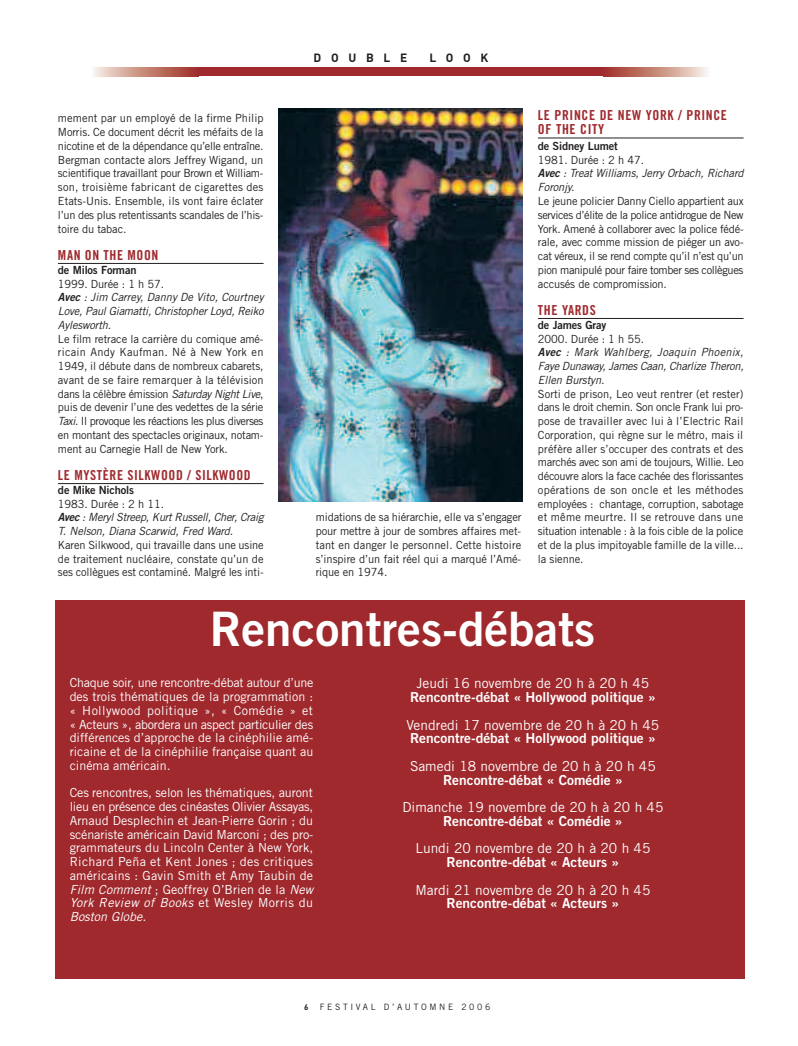
<style>
.page{position:relative;width:798px;height:1046px;background:#fff}
.page>*{position:absolute;margin:0;border:0;box-sizing:border-box;transform-origin:0 0}
.t1{font:47.5px "Trade Gothic Bold Two";color:#fff}
.t2{font:13.75px "Trade Gothic Bold Two";color:#fff}
.t3{font:13.75px "Trade Gothic";color:#fff}
.t4{font:13.75px/13.8px "Trade Gothic Bold Cond Twenty";letter-spacing:.045em;color:#9f292d}
.t5{font:12.5px/13.8px "Trade Gothic";color:#fff;text-align:justify}
.t6{font:700 11.88px "DIN";letter-spacing:.815em;color:#231f20}
.t7{font:11.25px/13.8px "Trade Gothic";letter-spacing:-.01em;color:#231f20;text-align:justify}
.t8{font:italic 11.25px/13.8px "Trade Gothic";letter-spacing:-.01em;color:#231f20}
.t9{font:11.25px "Trade Gothic Bold Two";letter-spacing:-.01em;color:#231f20}
.t10{font:8.75px "Trade Gothic";letter-spacing:.305em;color:#231f20}
.t11{font:700 8.12px "DIN";color:#231f20}
.s1{font-style:normal}
.s2{font-family:"Trade Gothic Bold Two"}
.s3{font-style:italic}
</style>
<div class="page">
<hr style="left:537px;top:138px;width:206px;height:1px;background:#231f20">
<hr style="left:537px;top:318px;width:206px;height:1px;background:#231f20">
<hr style="left:58px;top:263px;width:205px;height:1px;background:#231f20">
<hr style="left:58px;top:483px;width:205px;height:1px;background:#231f20">
<div style="left:56px;top:600px;width:688px;height:378px;background:#9f292d"></div>
<div style="left:163px;top:67px;width:510px;height:9px;background:#9f292d"></div>
<svg style="left:93px;top:67px;width:100px;height:9px"></svg>
<svg style="left:607px;top:67px;width:100px;height:9px"></svg>
<img style="left:278px;top:109px;width:244px;height:392px">
<p class="t7" style="left:58px;top:112px;width:207px">mement par un employé de la firme Philip Morris. Ce document décrit les méfaits de la nicotine et de la dépendance qu’elle entraîne.<br>Bergman contacte alors Jeffrey Wigand, un scientifique travaillant pour Brown et William&shy;son, troisième fabricant de cigarettes des Etats-Unis. Ensemble, ils vont faire éclater l’un des plus retentissants scandales de l’his&shy;toire du tabac.</p>
<p class="t4" style="left:58px;top:249px;width:102px">MAN ON THE MOON</p>
<p class="t9" style="left:58px;top:265px;width:80px">de Milos Forman</p>
<p class="t8" style="left:58px;top:277px;width:207px"><span class="s1">1999. Durée : 1 h 57.<br></span><span class="s2">Avec</span> : Jim Carrey, Danny De Vito, Courtney<br>Love, Paul Giamatti, Christopher Loyd, Reiko<br>Aylesworth.</p>
<p class="t7" style="left:58px;top:332px;width:207px">Le film retrace la carrière du comique amé&shy;ricain Andy Kaufman. Né à New York en 1949, il débute dans de nombreux cabarets, avant de se faire remarquer à la télévision dans la célèbre émission <span class="s3">Saturday Night Live</span>, puis de devenir l’une des vedettes de la série <span class="s3">Taxi</span>. Il provoque les réactions les plus diverses en montant des spectacles originaux, notam&shy;ment au Carnegie Hall de New York.</p>
<p class="t4" style="left:58px;top:469px;width:194px">LE MYSTÈRE SILKWOOD / SILKWOOD</p>
<p class="t9" style="left:58px;top:485px;width:78px">de Mike Nichols</p>
<p class="t8" style="left:58px;top:497px;width:207px"><span class="s1">1983. Durée : 2 h 11.<br></span><span class="s2">Avec</span> : Meryl Streep, Kurt Russell, Cher, Craig<br>T. Nelson, Diana Scarwid, Fred Ward.</p>
<p class="t7" style="left:58px;top:539px;width:207px">Karen Silkwood, qui travaille dans une usine de traitement nucléaire, constate qu’un de ses collègues est contaminé. Malgré les inti-</p>
<p class="t6" style="left:313px;top:51px;width:95px">DOUBLE</p>
<p class="t6" style="left:429px;top:51px;width:60px">LOOK</p>
<p class="t7" style="left:315px;top:511px;width:207px">midations de sa hiérarchie, elle va s’engager pour mettre à jour de sombres affaires met&shy;tant en danger le personnel. Cette histoire s’inspire d’un fait réel qui a marqué l’Amé&shy;rique en 1974.</p>
<p class="t4" style="left:537px;top:109px;width:190px">LE PRINCE DE NEW YORK / PRINCE<br>OF THE CITY</p>
<p class="t9" style="left:537px;top:142px;width:81px">de Sidney Lumet</p>
<p class="t8" style="left:537px;top:154px;width:207px"><span class="s1">1981. Durée : 2 h 47.<br></span><span class="s2">Avec</span> : Treat Williams, Jerry Orbach, Richard<br>Foronjy.</p>
<p class="t7" style="left:537px;top:195px;width:207px">Le jeune policier Danny Ciello appartient aux services d’élite de la police antidrogue de New York. Amené à collaborer avec la police fédé&shy;rale, avec comme mission de piéger un avo&shy;cat véreux, il se rend compte qu’il n’est qu’un pion manipulé pour faire tomber ses collègues accusés de compromission.</p>
<p class="t4" style="left:537px;top:304px;width:59px">THE YARDS</p>
<p class="t9" style="left:537px;top:320px;width:70px">de James Gray</p>
<p class="t8" style="left:537px;top:332px;width:207px"><span class="s1">2000. Durée : 1 h 55.<br></span><span class="s2">Avec</span> : Mark Wahlberg, Joaquin Phoenix,<br>Faye Dunaway, James Caan, Charlize Theron,<br>Ellen Burstyn.</p>
<p class="t7" style="left:537px;top:387px;width:207px">Sorti de prison, Leo veut rentrer (et rester) dans le droit chemin. Son oncle Frank lui pro&shy;pose de travailler avec lui à l’Electric Rail Corporation, qui règne sur le métro, mais il préfère aller s’occuper des contrats et des marchés avec son ami de toujours, Willie. Leo découvre alors la face cachée des florissantes opérations de son oncle et les méthodes employées : chantage, corruption, sabotage et même meurtre. Il se retrouve dans une situation intenable : à la fois cible de la police et de la plus impitoyable famille de la ville... la sienne.</p>
<h1 class="t1" style="left:210px;top:611px;width:387px">Rencontres-débats</h1>
<p class="t5" style="left:70px;top:677px;width:245px">Chaque soir, une rencontre-débat autour d’une des trois thématiques de la programmation : « Hollywood politique », « Comédie » et « Acteurs », abordera un aspect particulier des différences d’approche de la cinéphilie amé&shy;ricaine et de la cinéphilie française quant au cinéma américain.</p>
<p class="t5" style="left:70px;top:787px;width:245px">Ces rencontres, selon les thématiques, auront lieu en présence des cinéastes Olivier Assayas, Arnaud Desplechin et Jean-Pierre Gorin ; du scénariste américain David Marconi ; des pro&shy;grammateurs du Lincoln Center à New York, Richard Peña et Kent Jones ; des critiques américains : Gavin Smith et Amy Taubin de <span class="s3">Film Comment</span> ; Geoffrey O’Brien de la <span class="s3">New York Review of Books</span> et Wesley Morris du <span class="s3">Boston Globe.</span></p>
<p class="t3" style="left:416px;top:678px;width:234px">Jeudi 16 novembre de 20 h à 20 h 45</p>
<p class="t2" style="left:410px;top:692px;width:247px">Rencontre-débat « Hollywood politique »</p>
<p class="t3" style="left:406px;top:719px;width:254px">Vendredi 17 novembre de 20 h à 20 h 45</p>
<p class="t2" style="left:410px;top:733px;width:247px">Rencontre-débat « Hollywood politique »</p>
<p class="t3" style="left:410px;top:760px;width:247px">Samedi 18 novembre de 20 h à 20 h 45</p>
<p class="t2" style="left:443px;top:774px;width:181px">Rencontre-débat « Comédie »</p>
<p class="t3" style="left:402px;top:802px;width:262px">Dimanche 19 novembre de 20 h à 20 h 45</p>
<p class="t2" style="left:443px;top:815px;width:181px">Rencontre-débat « Comédie »</p>
<p class="t3" style="left:415px;top:843px;width:236px">Lundi 20 novembre de 20 h à 20 h 45</p>
<p class="t2" style="left:446px;top:857px;width:174px">Rencontre-débat « Acteurs »</p>
<p class="t3" style="left:415px;top:884px;width:236px">Mardi 21 novembre de 20 h à 20 h 45</p>
<p class="t2" style="left:446px;top:898px;width:174px">Rencontre-débat « Acteurs »</p>
<p class="t11" style="left:304px;top:1001px;width:6px">6</p>
<p class="t10" style="left:320px;top:1003px;width:172px">FESTIVAL D’AUTOMNE 2006</p>
</div>
